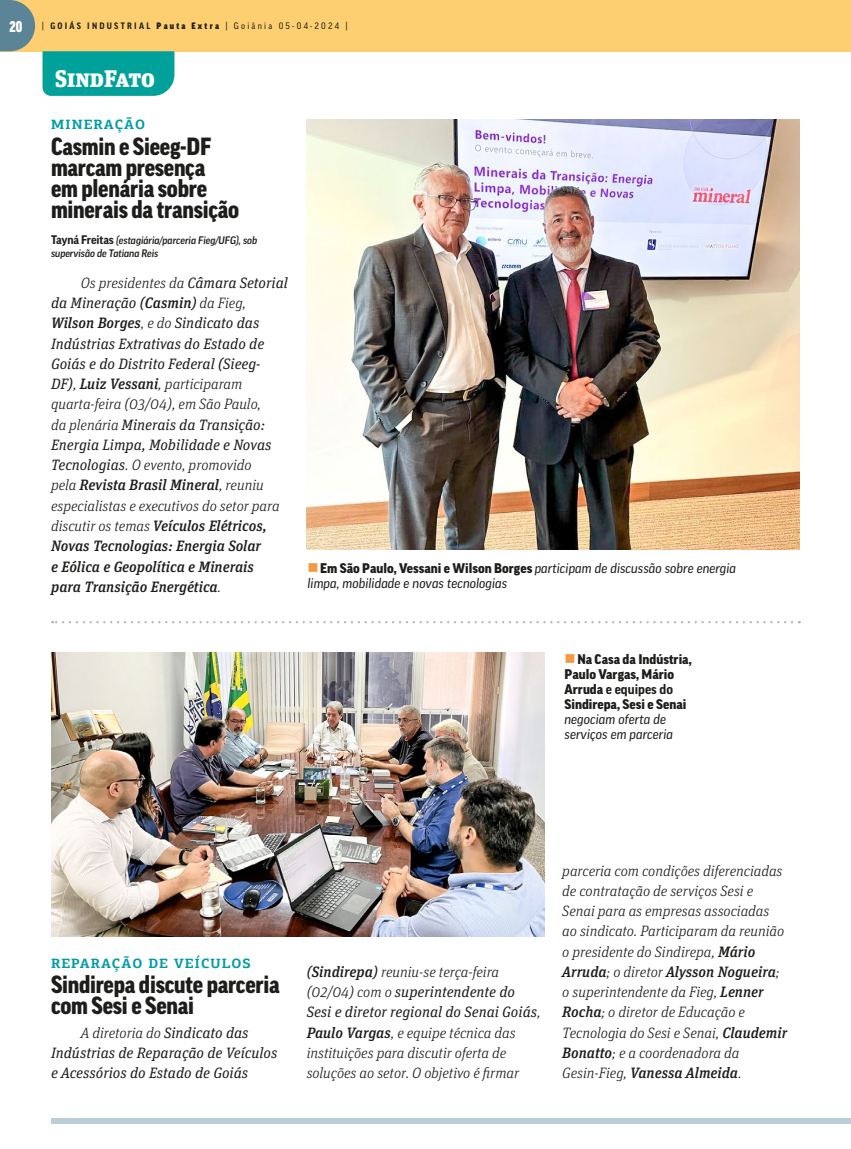
<style>
.page{position:relative;width:851px;height:1149px;background:#fff}
.page>*{position:absolute;margin:0;border:0;box-sizing:border-box;transform-origin:0 0}
.t1{font:900 24px/21px "Good Pro Narr";letter-spacing:-.01em;color:#1d1d1b}
.t2{font:900 24px "Unit Slab Pro";letter-spacing:-.005em;color:#fff}
.t3{font:italic 15px/20.2px "Unit Slab Pro";color:#1d1d1b}
.t4{font:italic 300 15px/20.2px "Unit Slab Pro";color:#1d1d1b}
.t5{font:900 condensed 15px "Good Pro";color:#fff}
.t6{font:italic 13.5px/15px "Good Pro News";color:#1d1d1b}
.t7{font:900 13.5px/15px "Good Pro";color:#1d1d1b}
.t8{font:700 13.5px "PF Agora Slab Pro";letter-spacing:.075em;color:#009ba4}
.t9{font:italic 500 10.5px/13.5px "Good Pro";letter-spacing:-.01em;color:#1d1d1b}
.t10{font:9px "Good Pro Narr News";letter-spacing:.25em;color:#1d1d1b}
.s1{font-family:"Good Pro Narr";font-weight:700}
.s2{font-family:"Good Pro Narr Ultra"}
.s3{font-weight:700;font-style:normal;font-size:12px}
.s4{font-weight:300}
.s5{font-weight:500}
.s6{font-family:"Good Pro";font-weight:900;font-style:normal}
.s7{font-weight:700}
.s8{font-weight:400}
</style>
<div class="page">
<div style="left:0;top:0;width:850px;height:51px;background:#fecf71"></div>
<div style="left:51px;top:1117px;width:799px;height:6px;background:#bacdd8"></div>
<svg style="left:0;top:0;width:35px;height:51px;background:#738f91"></svg>
<img style="left:306px;top:119px;width:493px;height:430px">
<div style="left:42px;top:51px;width:132px;height:45px;background:#00a19b"></div>
<svg style="left:52px;top:621px;width:740px;height:2px"></svg>
<img style="left:51px;top:652px;width:493px;height:284px">
<p class="t5" style="left:10px;top:18px;width:14px">20</p>
<p class="t10" style="left:42px;top:21px;width:307px">| <span class="s1">GOIÁS INDUSTRIAL</span> <span class="s2">Pauta Extra</span> | Goiânia 05-04-2024 |</p>
<h1 class="t2" style="left:55px;top:60px;width:101px">SindFato</h1>
<p class="t8" style="left:51px;top:116px;width:96px">MINERAÇÃO</p>
<h1 class="t1" style="left:51px;top:135px;width:190px">Casmin e Sieeg-DF marcam presença<br>em plenária sobre minerais da transição</h1>
<p class="t9" style="left:51px;top:233px;width:208px"><span class="s3">Tayná Freitas</span> (estagiária/parceria Fieg/UFG), sob supervisão de Tatiana Reis</p>
<p class="t3" style="left:51px;top:272px;width:238px;text-indent:30px"><span class="s4">Os presidentes da</span> Câmara Setorial da Mineração (<span class="s5">Casmin</span>) <span class="s4">da Fieg, </span><span class="s5">Wilson Borges</span><span class="s4">, e do</span> Sindicato das Indústrias Extrativas do Estado de Goiás e do Distrito Federal (Sieeg-DF)<span class="s4">,</span> <span class="s5">Luiz Vessani</span><span class="s4">, participaram quarta‑feira (03/04), em São Paulo,<br>da plenária</span> Minerais da Transição:<br>Energia Limpa, Mobilidade e Novas Tecnologias<span class="s4">. O evento, promovido<br>pela</span> <span class="s5">Revista Brasil Mineral</span><span class="s4">, reuniu especialistas e executivos do setor para discutir os temas</span> <span class="s5">Veículos Elétricos, Novas Tecnologias: Energia Solar<br>e Eólica e Geopolítica e Minerais<br>para Transição Energética</span><span class="s4">.</span></p>
<p class="t6" style="left:307px;top:560px;width:430px;text-indent:13px"><span class="s6">Em São Paulo, Vessani e Wilson Borges</span> participam de discussão sobre energia limpa, mobilidade e novas tecnologias</p>
<p class="t7" style="left:564px;top:651px;width:129px;text-indent:13px">Na Casa da Indústria,<br>Paulo Vargas, Mário<br>Arruda <span class="s7">e equipes do<br></span>Sindirepa, Sesi e Senai</p>
<p class="t6" style="left:564px;top:711px;width:110px">negociam oferta de serviços em parceria</p>
<p class="t8" style="left:51px;top:954px;width:201px">REPARAÇÃO DE VEÍCULOS</p>
<h1 class="t1" style="left:51px;top:973px;width:230px">Sindirepa discute parceria com Sesi e Senai</h1>
<p class="t3" style="left:51px;top:1021px;width:228px;text-indent:30px"><span class="s4">A diretoria do</span> Sindicato das<br>Indústrias de Reparação de Veículos e Acessórios do Estado de Goiás</p>
<p class="t4" style="left:306px;top:960px;width:235px"><span class="s8">(</span><span class="s5">Sindirepa</span><span class="s8">)</span> reuniu-se terça‑feira (02/04) com o <span class="s8">superintendente do Sesi e diretor regional do Senai Goiás</span>, <span class="s5">Paulo Vargas</span>, e equipe técnica das instituições para discutir oferta de soluções ao setor. O objetivo é firmar</p>
<p class="t4" style="left:562px;top:859px;width:226px">parceria com condições diferenciadas de contratação de serviços Sesi e Senai para as empresas associadas ao sindicato. Participaram da reunião o presidente do Sindirepa, <span class="s5">Mário Arruda</span>; o diretor <span class="s5">Alysson Nogueira</span>; o superintendente da Fieg, <span class="s5">Lenner Rocha</span>; o diretor de Educação e Tecnologia do Sesi e Senai, <span class="s5">Claudemir Bonatto</span>; e a coordenadora da Gesin‑Fieg, <span class="s5">Vanessa Almeida</span>.</p>
</div>
